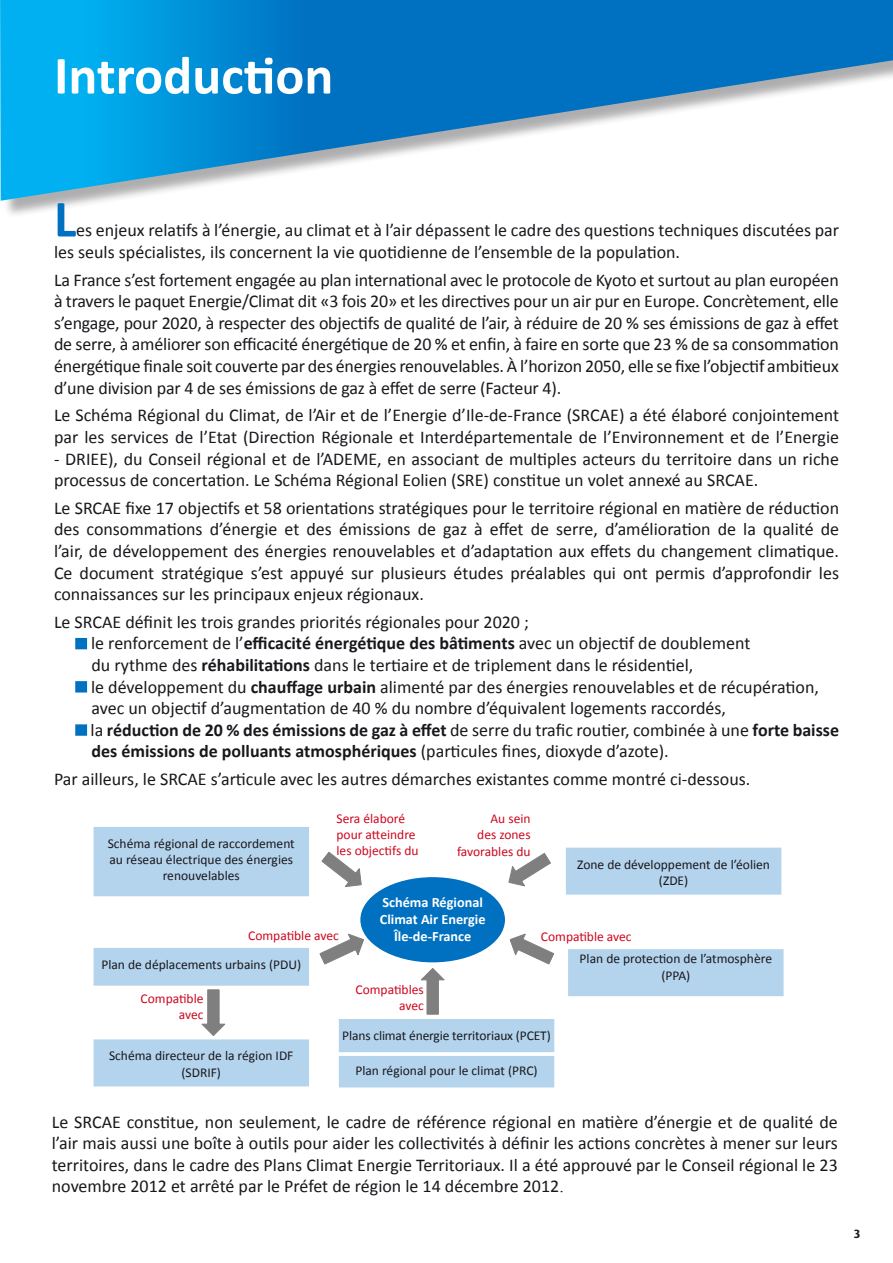
<style>
.page{position:relative;width:893px;height:1263px;background:#fff}
.page>*{position:absolute;margin:0;border:0;box-sizing:border-box;transform-origin:0 0}
.t1{font:700 54px "Calibri";color:#fff}
.t2{font:700 52.5px "Calibri";color:#0070c0}
.t3{font:18px/21.6px "Calibri";color:#1a171c}
.t4{font:700 14.25px/17.1px "Calibri";color:#fff;text-align:center}
.t5{font:13.5px/16.2px "Calibri";color:#1a171c;text-align:center}
.t6{font:13.5px/16.2px "Calibri";color:#cd071e;text-align:right}
.t7{font:700 12px "Dax";color:#1a171c}
.s1{font-weight:700}
.s2{font-family:"Times New Roman"}
</style>
<div class="page">
<div style="left:94px;top:827px;width:215px;height:69px;background:#b3d4ec"></div>
<svg style="left:0;top:0;width:893px;height:202px"></svg>
<div style="left:75px;top:638px;width:12px;height:11px;background:#0070c0;border:2px solid #0070c0"></div>
<div style="left:75px;top:681px;width:12px;height:11px;background:#0070c0;border:2px solid #0070c0"></div>
<div style="left:75px;top:724px;width:12px;height:12px;background:#0070c0;border:2px solid #0070c0"></div>
<div style="left:361px;top:878px;width:143px;height:84px;background:#0070c0;border-radius:50%"></div>
<div style="left:360px;top:877px;width:145px;height:85px;border:2px solid #0070c0;border-radius:50%"></div>
<div style="left:94px;top:948px;width:215px;height:38px;background:#b3d4ec;border:2px solid #b3d4ec"></div>
<div style="left:94px;top:1039px;width:215px;height:47px;background:#b3d4ec;border:2px solid #b3d4ec"></div>
<div style="left:339px;top:1019px;width:215px;height:33px;background:#b3d4ec"></div>
<div style="left:339px;top:1056px;width:215px;height:31px;background:#b3d4ec"></div>
<div style="left:568px;top:949px;width:216px;height:47px;background:#b3d4ec;border:2px solid #b3d4ec"></div>
<div style="left:566px;top:848px;width:215px;height:47px;background:#b3d4ec;border:2px solid #b3d4ec"></div>
<svg style="left:201px;top:990px;width:25px;height:46px"></svg>
<svg style="left:421px;top:968px;width:24px;height:47px"></svg>
<svg style="left:319px;top:928px;width:50px;height:37px"></svg>
<svg style="left:509px;top:933px;width:45px;height:32px"></svg>
<svg style="left:321px;top:851px;width:41px;height:36px"></svg>
<svg style="left:508px;top:853px;width:43px;height:34px"></svg>
<h1 class="t1" style="left:54px;top:42px;width:281px">Introduction</h1>
<h2 class="t2" style="left:54px;top:186px;width:24px">L</h2>
<p class="t3" style="left:54px;top:219px;width:786px;text-indent:22px">es enjeux relatifs à l’énergie, au climat et à l’air dépassent le cadre des questions techniques discutées par les seuls spécialistes, ils concernent la vie quotidienne de l’ensemble de la population.</p>
<p class="t3" style="left:54px;top:268px;width:786px;text-align:justify">La France s’est fortement engagée au plan international avec le protocole de Kyoto et surtout au plan européen à travers le paquet Energie/Climat dit «3 fois 20» et les directives pour un air pur en Europe. Concrètement, elle s’engage, pour 2020, à respecter des objectifs de qualité de l’air, à réduire de 20 % ses émissions de gaz à effet de serre, à améliorer son efficacité énergétique de 20 % et enfin, à faire en sorte que 23 % de sa consommation énergétique finale soit couverte par des énergies renouvelables. À l’horizon 2050, elle se fixe l’objectif ambitieux d’une division par 4 de ses émissions de gaz à effet de serre (Facteur 4).</p>
<p class="t3" style="left:54px;top:404px;width:787px">Le Schéma Régional du Climat, de l’Air et de l’Energie d’Ile-de-France (SRCAE) a été élaboré conjointement par les services de l’Etat (Direction Régionale et Interdépartementale de l’Environnement et de l’Energie</p>
<p class="t3" style="left:54px;top:447px;width:786px">- DRIEE), du Conseil régional et de l’ADEME, en associant de multiples acteurs du territoire dans un riche processus de concertation. Le Schéma Régional Eolien (SRE) constitue un volet annexé au SRCAE.</p>
<p class="t3" style="left:54px;top:496px;width:787px;text-align:justify">Le SRCAE fixe 17 objectifs et 58 orientations stratégiques pour le territoire régional en matière de réduction des consommations d’énergie et des émissions de gaz à effet de serre, d’amélioration de la qualité de l’air, de développement des énergies renouvelables et d’adaptation aux effets du changement climatique.<br>Ce document stratégique s’est appuyé sur plusieurs études préalables qui ont permis d’approfondir les connaissances sur les principaux enjeux régionaux.</p>
<p class="t3" style="left:91px;top:610px;width:750px;text-indent:-37px">Le SRCAE définit les trois grandes priorités régionales pour 2020 ;<br>le renforcement de l’<span class="s1">efficacité énergétique des bâtiments</span> avec un objectif de doublement<br>du rythme des <span class="s1">réhabilitations</span> dans le tertiaire et de triplement dans le résidentiel,<br>le développement du <span class="s1">chauffage urbain</span> alimenté par des énergies renouvelables et de récupération, avec un objectif d’augmentation de 40 % du nombre d’équivalent logements raccordés,<br>la <span class="s1">réduction de 20 % des émissions de gaz à effet</span> de serre du trafic routier, combinée à une <span class="s1">forte baisse des émissions de polluants atmosphériques</span> (particules fines, dioxyde d’azote).</p>
<p class="t3" style="left:54px;top:767px;width:698px">Par ailleurs, le SRCAE s’articule avec les autres démarches existantes comme montré ci-dessous.</p>
<p class="t5" style="left:108px;top:835px;width:189px">Schéma régional de raccordement au réseau électrique des énergies renouvelables</p>
<p class="t6" style="left:337px;top:810px;width:83px;text-align:left">Sera élaboré pour atteindre les objectifs du</p>
<p class="t6" style="left:457px;top:810px;width:75px">Au sein<br>des zones favorables du</p>
<p class="t5" style="left:577px;top:855px;width:194px">Zone de développement de l’éolien (ZDE)</p>
<p class="t4" style="left:380px;top:893px;width:107px">Schéma Régional<br>Climat Air Energie<br>Île-de-France</p>
<p class="t6" style="left:248px;top:926px;width:92px">Compatible avec</p>
<p class="t5" style="left:101px;top:956px;width:201px">Plan de déplacements urbains (PDU)</p>
<p class="t6" style="left:141px;top:990px;width:64px">Compatible avec</p>
<p class="t5" style="left:109px;top:1047px;width:186px">Schéma directeur de la région IDF (SDRIF)</p>
<p class="t6" style="left:541px;top:927px;width:92px">Compatible avec</p>
<p class="t5" style="left:580px;top:950px;width:194px">Plan de protection de l’atmosphère (PPA)</p>
<p class="t6" style="left:356px;top:980px;width:70px">Compatibles avec</p>
<p class="t5" style="left:342px;top:1027px;width:210px">Plans climat énergie territoriaux (PCET)</p>
<p class="t5" style="left:355px;top:1061px;width:184px">Plan régional pour le climat (PRC)</p>
<p class="t3" style="left:52px;top:1110px;width:788px;text-align:justify">Le SRCAE constitue, non seulement, le cadre de référence régional en matière d’énergie et de qualité de l’air mais aussi une boîte à outils pour aider les collectivités à définir les actions concrètes à mener sur leurs territoires, dans le cadre des Plans Climat Energie Territoriaux. Il a été approuvé par le Conseil régional le 23 novembre 2012 et arrêté par le Préfet de région le 14 décembre 2012<span class="s2">.</span></p>
<p class="t7" style="left:854px;top:1227px;width:8px">3</p>
</div>
